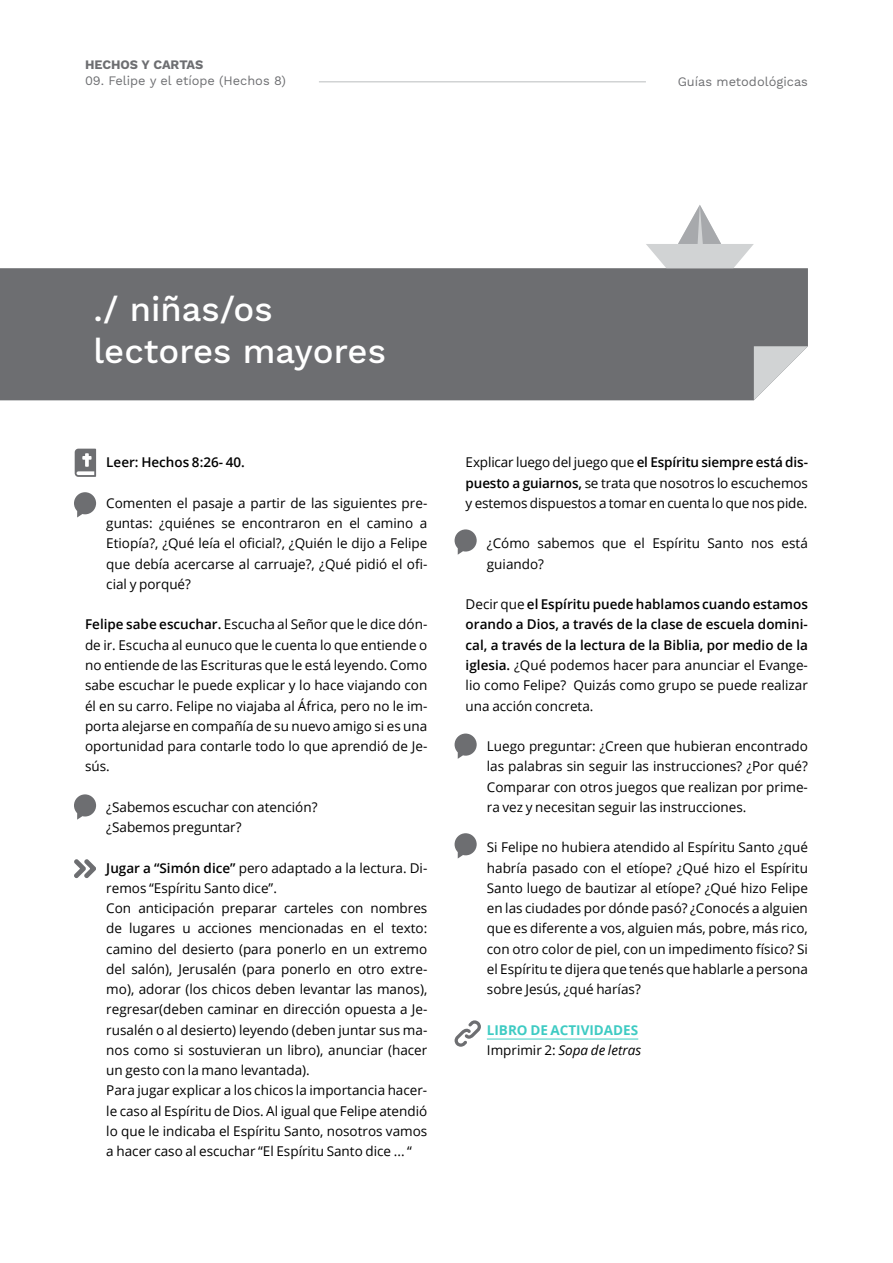
<style>
.page{position:relative;width:893px;height:1263px;background:#fff}
.page>*{position:absolute;margin:0;border:0;box-sizing:border-box;transform-origin:0 0}
.t1{font:500 34.5px/41.4px "Work Sans";color:#fff}
.t2{font:13.5px/20.2px "Open Sans";color:#000;text-align:justify}
.t3{font:600 13.5px/20.2px "Open Sans";color:#000;text-align:justify}
.t4{font:700 13.5px/20.2px "Open Sans";color:#3ecbc3}
.t5{font:12.75px "Work Sans";color:#6d6e71}
.t6{font:700 12.75px "Work Sans";letter-spacing:-.005em;color:#6d6e71}
.s1{font-weight:600}
.s2{font-weight:400}
.s3{font-weight:400;color:#000}
.s4{font-weight:400;font-style:italic;color:#000}
</style>
<div class="page">
<div style="left:0;top:268px;width:808px;height:132px;background:#6d6e71"></div>
<hr style="left:487px;top:1039px;width:151px;height:1px;background:#3ecbc3">
<svg style="left:754px;top:346px;width:54px;height:54px"></svg>
<svg style="left:74px;top:492px;width:22px;height:25px"></svg>
<svg style="left:74px;top:794px;width:22px;height:26px"></svg>
<svg style="left:455px;top:529px;width:22px;height:26px"></svg>
<svg style="left:455px;top:733px;width:22px;height:26px"></svg>
<svg style="left:455px;top:833px;width:22px;height:25px"></svg>
<svg style="left:646px;top:205px;width:108px;height:63px"></svg>
<svg style="left:455px;top:1020px;width:26px;height:27px"></svg>
<svg style="left:75px;top:449px;width:21px;height:28px"></svg>
<svg style="left:74px;top:859px;width:22px;height:20px"></svg>
<hr style="left:319px;top:81px;width:327px;height:2px;background:#d1d3d4">
<p class="t6" style="left:85px;top:58px;width:120px">HECHOS Y CARTAS</p>
<p class="t5" style="left:85px;top:73px;width:203px">09. Felipe y el etíope (Hechos 8)</p>
<p class="t5" style="left:678px;top:74px;width:132px">Guías metodológicas</p>
<h1 class="t1" style="left:94px;top:290px;width:294px">./ niñas/os lectores mayores</h1>
<p class="t3" style="left:106px;top:452px;width:140px">Leer: Hechos 8:26- 40.</p>
<p class="t2" style="left:106px;top:493px;width:323px">Comenten el pasaje a partir de las siguientes pre&shy;guntas: ¿quiénes se encontraron en el camino a Etiopía?, ¿Qué leía el oficial?, ¿Quién le dijo a Felipe que debía acercarse al carruaje?, ¿Qué pidió el ofi&shy;cial y porqué?</p>
<p class="t2" style="left:85px;top:614px;width:344px"><span class="s1">Felipe sabe escuchar.</span> Escucha al Señor que le dice dón&shy;de ir. Escucha al eunuco que le cuenta lo que entiende o no entiende de las Escrituras que le está leyendo. Como sabe escuchar le puede explicar y lo hace viajando con él en su carro. Felipe no viajaba al África, pero no le im&shy;porta alejarse en compañía de su nuevo amigo si es una oportunidad para contarle todo lo que aprendió de Je&shy;sús.</p>
<p class="t2" style="left:106px;top:796px;width:213px">¿Sabemos escuchar con atención? ¿Sabemos preguntar?</p>
<p class="t2" style="left:106px;top:857px;width:323px;text-align:left"><span class="s1">Jugar a “Simón dice”</span> pero adaptado a la lectura. Di&shy;remos “Espíritu Santo dice”.<br>Con anticipación preparar carteles con nombres de lugares u acciones mencionadas en el texto: camino del desierto (para ponerlo en un extremo del salón), Jerusalén (para ponerlo en otro extre&shy;mo), adorar (los chicos deben levantar las manos), regresar(deben caminar en dirección opuesta a Je&shy;rusalén o al desierto) leyendo (deben juntar sus ma&shy;nos como si sostuvieran un libro), anunciar (hacer un gesto con la mano levantada).<br>Para jugar explicar a los chicos la importancia hacer&shy;le caso al Espíritu de Dios. Al igual que Felipe atendió lo que le indicaba el Espíritu Santo, nosotros vamos a hacer caso al escuchar “El Espíritu Santo dice ... “</p>
<p class="t2" style="left:466px;top:452px;width:344px">Explicar luego del juego que <span class="s1">el Espíritu siempre está dis&shy;puesto a guiarnos,</span> se trata que nosotros lo escuchemos y estemos dispuestos a tomar en cuenta lo que nos pide.</p>
<p class="t2" style="left:487px;top:533px;width:323px">¿Cómo sabemos que el Espíritu Santo nos está guiando?</p>
<p class="t3" style="left:466px;top:594px;width:344px"><span class="s2">Decir que</span> el Espíritu puede hablamos cuando estamos orando a Dios, a través de la clase de escuela domini&shy;cal, a través de la lectura de la Biblia, por medio de la iglesia. <span class="s2">¿Qué podemos hacer para anunciar el Evange&shy;lio como Felipe? Quizás como grupo se puede realizar una acción concreta.</span></p>
<p class="t2" style="left:487px;top:736px;width:323px">Luego preguntar: ¿Creen que hubieran encontrado las palabras sin seguir las instrucciones? ¿Por qué?<br>Comparar con otros juegos que realizan por prime&shy;ra vez y necesitan seguir las instrucciones.</p>
<p class="t2" style="left:487px;top:837px;width:323px">Si Felipe no hubiera atendido al Espíritu Santo ¿qué habría pasado con el etíope? ¿Qué hizo el Espíritu Santo luego de bautizar al etíope? ¿Qué hizo Felipe en las ciudades por dónde pasó? ¿Conocés a alguien que es diferente a vos, alguien más, pobre, más rico, con otro color de piel, con un impedimento físico? Si el Espíritu te dijera que tenés que hablarle a persona sobre Jesús, ¿qué harías?</p>
<p class="t4" style="left:487px;top:1019px;width:156px">LIBRO DE ACTIVIDADES<br><span class="s3">Imprimir 2:</span> <span class="s4">Sopa de letras</span></p>
</div>
